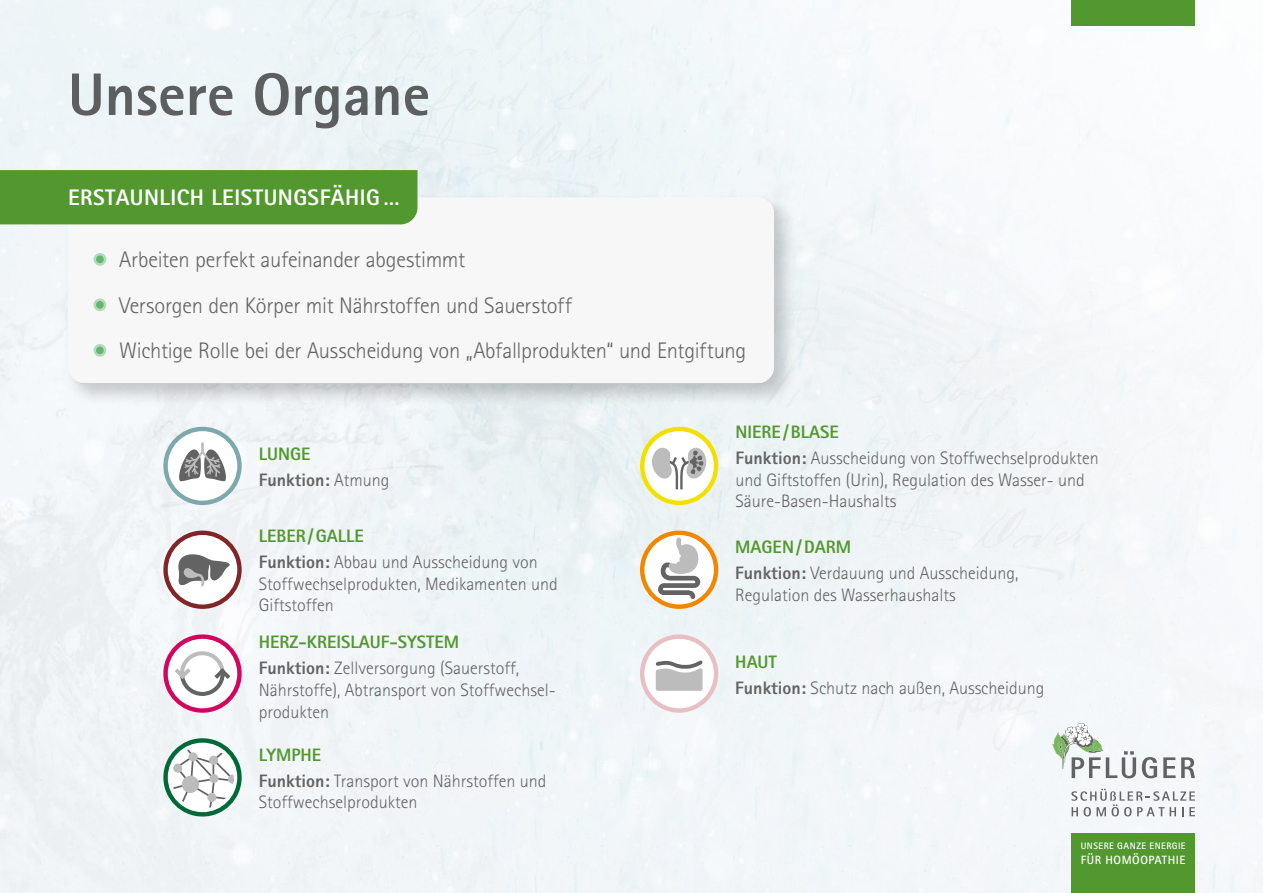
<style>
.page{position:relative;width:1263px;height:893px;background:#f1f6f8}
.page>*{position:absolute;margin:0;border:0;box-sizing:border-box;transform-origin:0 0}
.t1{font:800 60px "Rotis Sans Serif";color:#646363}
.t2{font:300 22.5px/45.5px "Rotis Sans Serif";letter-spacing:-.01em;color:#646363}
.t3{font:800 22.5px "Rotis Sans Serif";letter-spacing:.02em;color:#fff}
.t4{font:300 18px/25.8px "Rotis Sans Serif";color:#646363}
.t5{font:800 18px/25.8px "Rotis Sans Serif";color:#646363}
.t6{font:700 12px "Rotis Sans Serif";letter-spacing:.045em;color:#fff}
.t7{font:700 9.3px "Rotis Sans Serif";letter-spacing:.05em;color:#fff}
.s1{color:#52982f}
.s2{font-weight:300}
.s3{font-weight:800;color:#52982f}
.s4{font-weight:800}
</style>
<div class="page">
<svg style="left:1142px;top:757px;width:15px;height:21px"></svg>
<svg style="left:1163px;top:757px;width:32px;height:21px"></svg>
<svg style="left:1071px;top:789px;width:124px;height:27px"></svg>
<svg style="left:1052px;top:723px;width:84px;height:55px"></svg>
<div style="left:1071px;top:833px;width:124px;height:60px;background:#52982f"></div>
<div style="left:1071px;top:0;width:124px;height:26px;background:#52982f"></div>
<div style="left:62px;top:191px;width:736px;height:216px;background:#000;opacity:.2"></div>
<div style="left:67px;top:202px;width:708px;height:183px;background:#f7f7f7"></div>
<svg style="left:94px;top:253px;width:12px;height:13px"></svg>
<div style="left:96px;top:255px;width:8px;height:8px;background:#61b86d;border-radius:50%"></div>
<svg style="left:94px;top:298px;width:12px;height:13px"></svg>
<svg style="left:96px;top:301px;width:8px;height:8px"></svg>
<svg style="left:94px;top:344px;width:12px;height:13px"></svg>
<div style="left:96px;top:347px;width:8px;height:7px;background:#61b86d;border-radius:50%"></div>
<div style="left:0;top:170px;width:417px;height:54px;background:#52982f"></div>
<svg style="left:163px;top:427px;width:79px;height:78px"></svg>
<svg style="left:640px;top:427px;width:78px;height:78px"></svg>
<svg style="left:640px;top:531px;width:78px;height:78px"></svg>
<svg style="left:163px;top:531px;width:79px;height:78px"></svg>
<svg style="left:640px;top:634px;width:78px;height:79px"></svg>
<svg style="left:163px;top:634px;width:79px;height:79px"></svg>
<svg style="left:163px;top:738px;width:79px;height:78px"></svg>
<div style="left:182px;top:776px;width:17px;height:17px;background:#bcbcbc;border-radius:50%"></div>
<div style="left:173px;top:764px;width:9px;height:9px;background:#bcbcbc;border-radius:50%"></div>
<h1 class="t1" style="left:68px;top:56px;width:364px">Unsere Organe</h1>
<p class="t3" style="left:68px;top:183px;width:333px">ERSTAUNLICH LEISTUNGSFÄHIG …</p>
<p class="t2" style="left:119px;top:237px;width:629px">Arbeiten perfekt aufeinander abgestimmt<br>Versorgen den Körper mit Nährstoffen und Sauerstoff<br>Wichtige Rolle bei der Ausscheidung von „Abfallprodukten“ und Entgiftung</p>
<p class="t5" style="left:259px;top:441px;width:132px"><span class="s1">LUNGE<br></span>Funktion: <span class="s2">Atmung</span></p>
<p class="t4" style="left:259px;top:523px;width:280px"><span class="s3">LEBER/GALLE<br></span><span class="s4">Funktion:</span> Abbau und Ausscheidung von</p>
<p class="t4" style="left:259px;top:573px;width:300px;line-height:21.6px">Stoffwechselprodukten, Medikamenten und<br>Giftstoffen</p>
<p class="t4" style="left:259px;top:629px;width:262px"><span class="s3">HERZ-KREISLAUF-SYSTEM<br></span><span class="s4">Funktion:</span> Zellversorgung (Sauerstoff,</p>
<p class="t4" style="left:259px;top:679px;width:298px;line-height:21.6px">Nährstoffe), Abtransport von Stoffwechsel&shy;produkten</p>
<p class="t4" style="left:259px;top:742px;width:289px"><span class="s3">LYMPHE<br></span><span class="s4">Funktion:</span> Transport von Nährstoffen und</p>
<p class="t4" style="left:259px;top:789px;width:160px">Stoffwechselprodukten</p>
<p class="t4" style="left:735px;top:419px;width:365px"><span class="s3">NIERE/BLASE<br></span><span class="s4">Funktion:</span> Ausscheidung von Stoffwechselprodukten</p>
<p class="t4" style="left:735px;top:469px;width:351px;line-height:21.6px">und Giftstoffen (Urin), Regulation des Wasser- und<br>Säure-Basen-Haushalts</p>
<p class="t4" style="left:735px;top:534px;width:285px"><span class="s3">MAGEN/DARM<br></span><span class="s4">Funktion:</span> Verdauung und Ausscheidung,</p>
<p class="t4" style="left:735px;top:581px;width:222px">Regulation des Wasserhaushalts</p>
<p class="t4" style="left:735px;top:649px;width:311px"><span class="s3">HAUT<br></span><span class="s4">Funktion:</span> Schutz nach außen, Ausscheidung</p>
<p class="t7" style="left:1081px;top:840px;width:106px">UNSERE GANZE ENERGIE</p>
<p class="t6" style="left:1081px;top:852px;width:106px">FÜR HOMÖOPATHIE</p>
</div>
